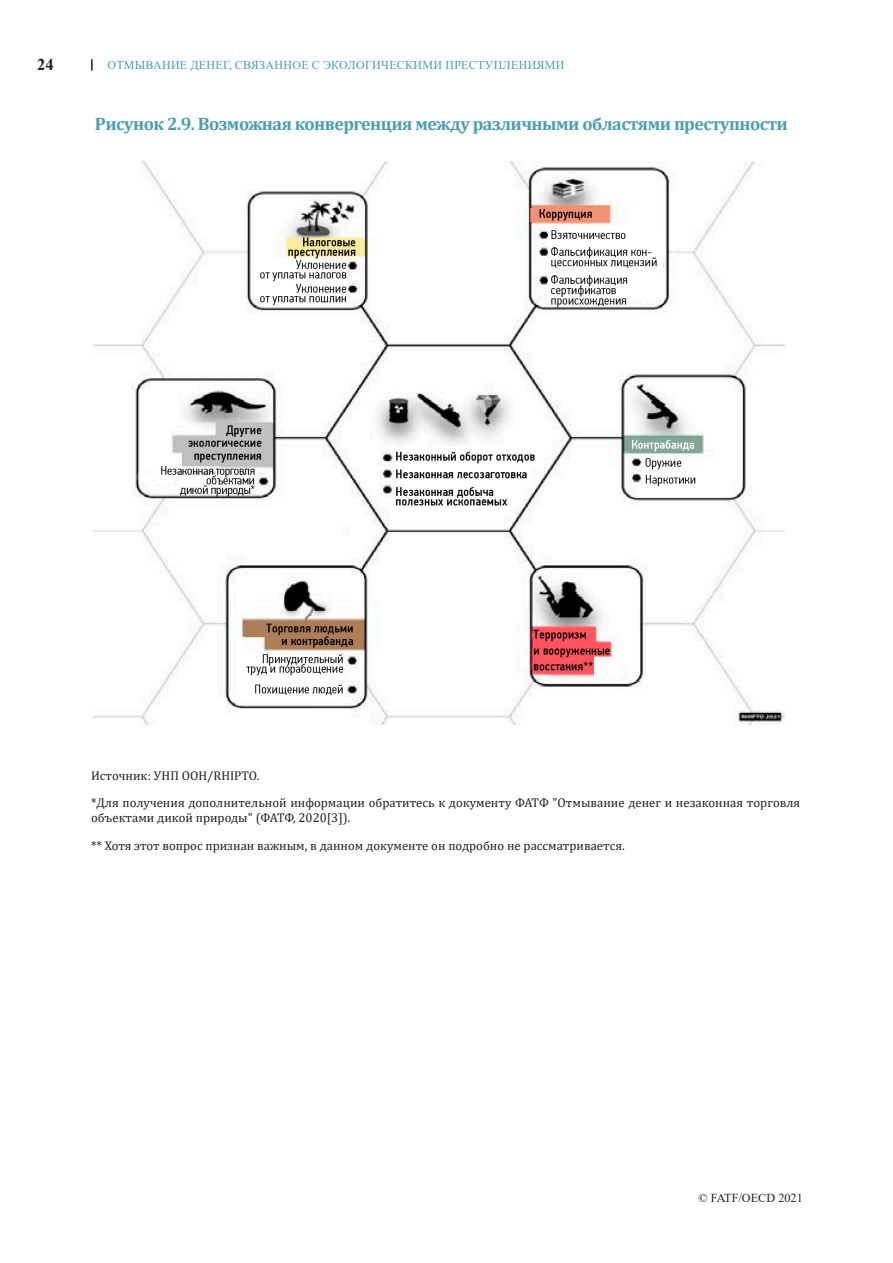
<style>
.page{position:relative;width:893px;height:1263px;background:#fff}
.page>*{position:absolute;margin:0;border:0;box-sizing:border-box;transform-origin:0 0}
.t1{font:700 18px "Cambria";letter-spacing:-.03em;color:#499eb2}
.t2{font:700 16.5px "Times New Roman";color:#231f20}
.t3{font:12.75px/15px "Cambria";color:#231f20}
.t4{font:12.3px "Times New Roman";color:#231f20}
.t5{font:12px "Times New Roman";letter-spacing:.025em;color:#499eb2}
</style>
<div class="page">
<svg style="left:91px;top:59px;width:2px;height:12px"></svg>
<img style="left:93px;top:161px;width:692px;height:563px">
<p class="t2" style="left:37px;top:53px;width:18px">24</p>
<p class="t5" style="left:107px;top:57px;width:459px">ОТМЫВАНИЕ ДЕНЕГ, СВЯЗАННОЕ С ЭКОЛОГИЧЕСКИМИ ПРЕСТУПЛЕНИЯМИ</p>
<p class="t1" style="left:95px;top:111px;width:694px">Рисунок 2.9. Возможная конвергенция между различными областями преступности</p>
<p class="t3" style="left:91px;top:768px;width:170px">Источник: УНП ООН/RHIPTO.</p>
<p class="t3" style="left:91px;top:795px;width:711px">*Для получения дополнительной информации обратитесь к документу ФАТФ "Отмывание денег и незаконная торговля объектами дикой природы" (ФАТФ, 2020[3]).</p>
<p class="t3" style="left:91px;top:838px;width:535px">** Хотя этот вопрос признан важным, в данном документе он подробно не рассматривается.</p>
<p class="t4" style="left:698px;top:1189px;width:106px">© FATF/OECD 2021</p>
</div>
